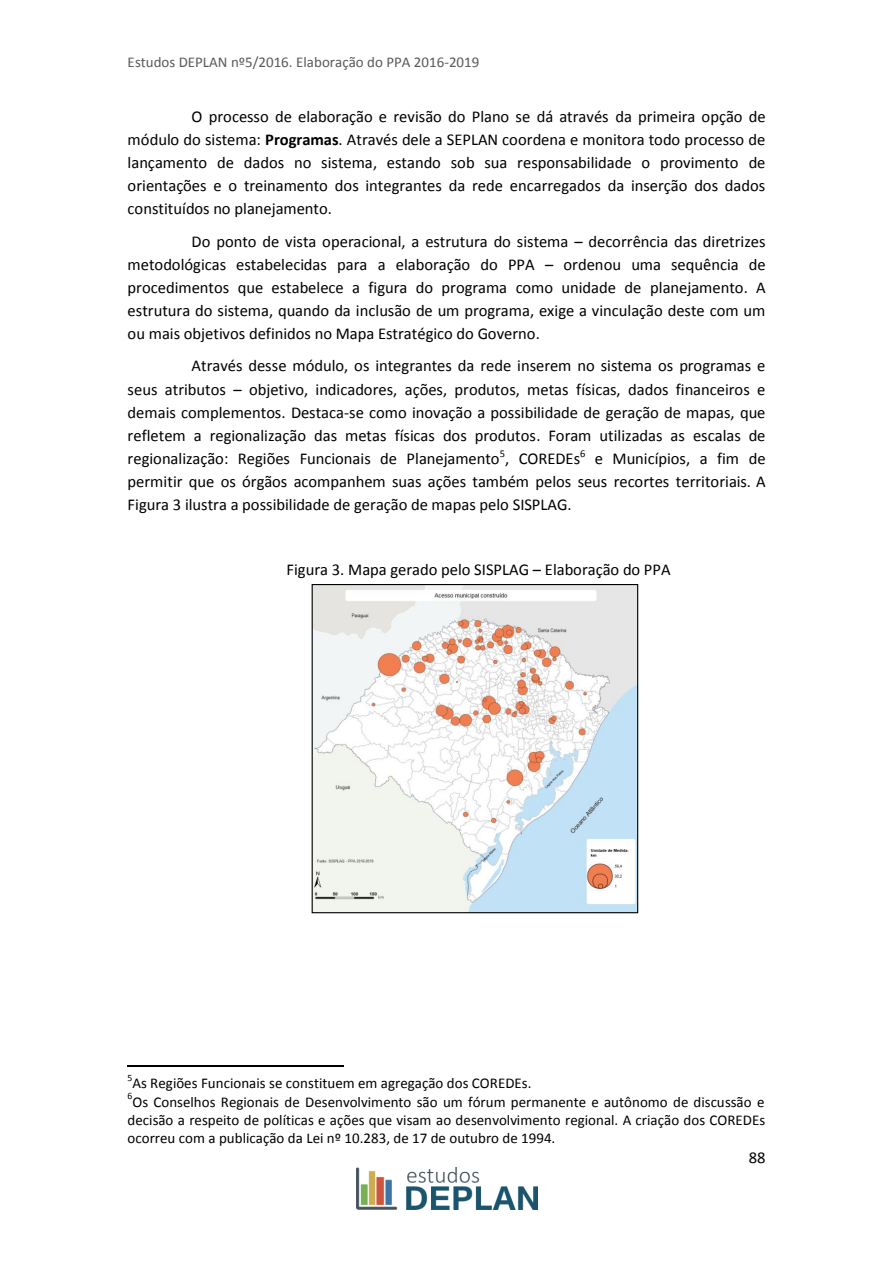
<style>
.page{position:relative;width:893px;height:1263px;background:#fff}
.page>*{position:absolute;margin:0;border:0;box-sizing:border-box;transform-origin:0 0}
.t1{font:16.5px/23.2px "Calibri";color:#000;text-align:justify}
.t2{font:15px/18.3px "Calibri";color:#000;text-align:justify}
.t3{font:15px "Calibri";color:#595959}
.t4{font:10.5px "Calibri";color:#000}
.t5{font:9.75px "Calibri";color:#000}
.s1{font-weight:700}
</style>
<div class="page">
<img style="left:356px;top:1167px;width:182px;height:43px">
<hr style="left:128px;top:1065px;width:216px;height:1px;background:#000">
<img style="left:314px;top:586px;width:322px;height:325px">
<div style="left:312px;top:584px;width:326px;height:329px;border:1px solid #000"></div>
<p class="t3" style="left:128px;top:56px;width:353px">Estudos DEPLAN nº5/2016. Elaboração do PPA 2016-2019</p>
<p class="t1" style="left:128px;top:106px;width:639px;text-indent:64px">O processo de elaboração e revisão do Plano se dá através da primeira opção de módulo do sistema: <span class="s1">Programas</span>. Através dele a SEPLAN coordena e monitora todo processo de lançamento de dados no sistema, estando sob sua responsabilidade o provimento de orientações e o treinamento dos integrantes da rede encarregados da inserção dos dados constituídos no planejamento.</p>
<p class="t1" style="left:128px;top:231px;width:640px;text-indent:64px">Do ponto de vista operacional, a estrutura do sistema – decorrência das diretrizes metodológicas estabelecidas para a elaboração do PPA – ordenou uma sequência de procedimentos que estabelece a figura do programa como unidade de planejamento. A estrutura do sistema, quando da inclusão de um programa, exige a vinculação deste com um ou mais objetivos definidos no Mapa Estratégico do Governo.</p>
<p class="t1" style="left:128px;top:356px;width:639px;text-indent:64px">Através desse módulo, os integrantes da rede inserem no sistema os programas e seus atributos – objetivo, indicadores, ações, produtos, metas físicas, dados financeiros e demais complementos. Destaca-se como inovação a possibilidade de geração de mapas, que refletem a regionalização das metas físicas dos produtos. Foram utilizadas as escalas de regionalização: Regiões Funcionais de Planejamento , COREDEs</p>
<p class="t4" style="left:500px;top:449px;width:7px">5</p>
<p class="t4" style="left:580px;top:449px;width:7px">6</p>
<p class="t1" style="left:128px;top:448px;width:640px;text-indent:467px">e Municípios, a fim de permitir que os órgãos acompanhem suas ações também pelos seus recortes territoriais. A Figura 3 ilustra a possibilidade de geração de mapas pelo SISPLAG.</p>
<p class="t1" style="left:287px;top:559px;width:385px">Figura 3. Mapa gerado pelo SISPLAG – Elaboração do PPA</p>
<p class="t5" style="left:128px;top:1073px;width:6px">5</p>
<p class="t2" style="left:133px;top:1075px;width:400px">As Regiões Funcionais se constituem em agregação dos COREDEs.</p>
<p class="t5" style="left:128px;top:1092px;width:6px">6</p>
<p class="t2" style="left:128px;top:1094px;width:639px;text-indent:5px">Os Conselhos Regionais de Desenvolvimento são um fórum permanente e autônomo de discussão e decisão a respeito de políticas e ações que visam ao desenvolvimento regional. A criação dos COREDEs ocorreu com a publicação da Lei nº 10.283, de 17 de outubro de 1994.</p>
<p class="t1" style="left:749px;top:1147px;width:18px">88</p>
</div>
